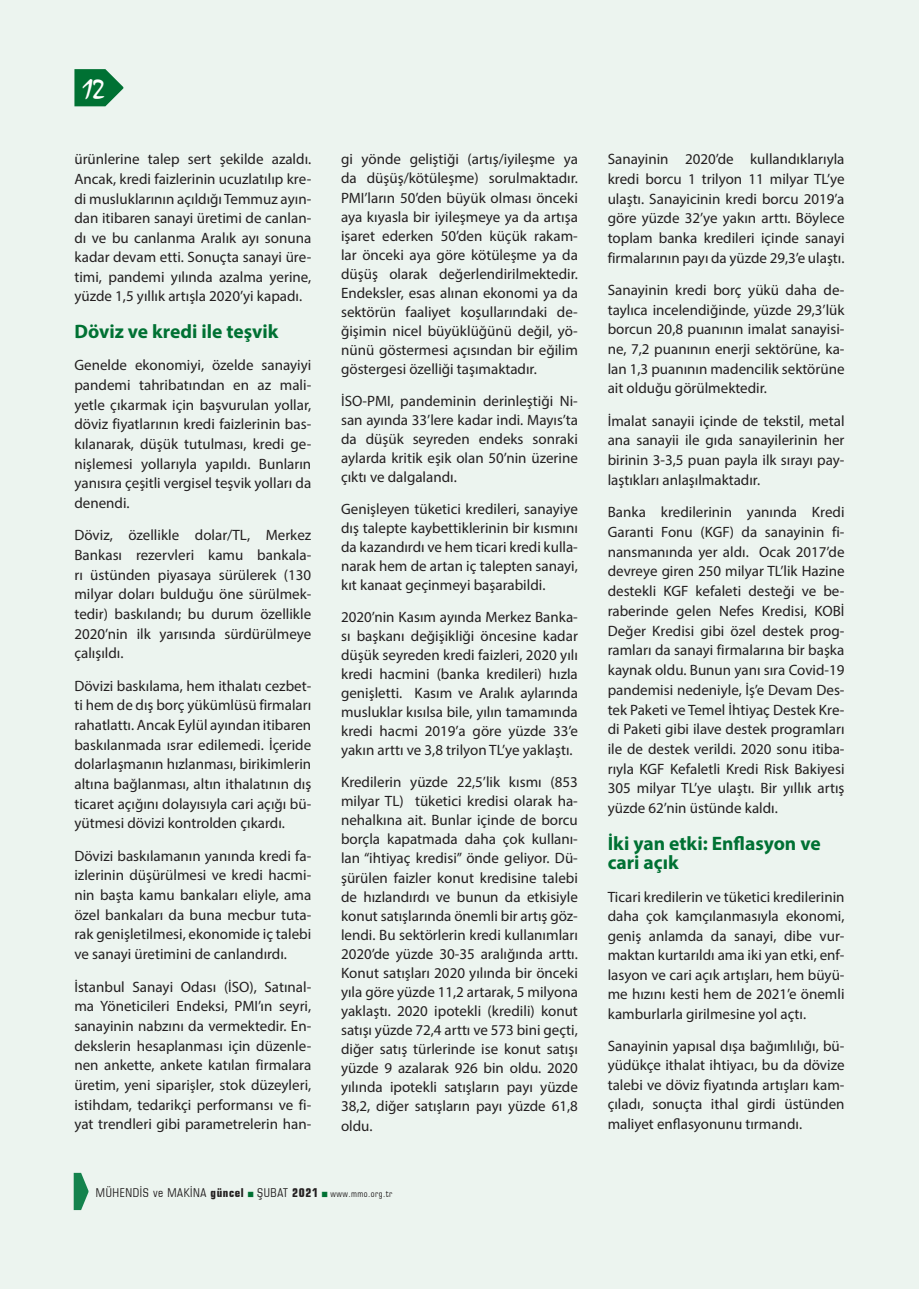
<style>
.page{position:relative;width:919px;height:1289px;background:#fff}
.page>*{position:absolute;margin:0;border:0;box-sizing:border-box;transform-origin:0 0}
.t1{font:27px "TR Mystical Plain";color:#fff}
.sanayianalizleribasl{font:700 19.5px/19.5px "Myriad Pro";color:#007133}
.KOSEMETİN{font:15px/19.6px "Myriad Pro";color:#231f20;text-align:justify}
.t2{font:condensed 12px "Square 721 BT";letter-spacing:.05em;color:#231f20}
.s1{font-weight:700}
.s2{font-size:9px}
</style>
<div class="page">
<div style="left:0;top:0;width:918px;height:1288px;background:#ecf4ef"></div>
<svg style="left:74px;top:69px;width:49px;height:37px"></svg>
<svg style="left:74px;top:1172px;width:14px;height:37px"></svg>
<p class="t1" style="left:83px;top:73px;width:23px">12</p>
<p class="KOSEMETİN" style="left:74px;top:149px;width:238px">ürünlerine talep sert şekilde azaldı.<br>Ancak, kredi faizlerinin ucuzlatılıp kre&shy;di musluklarının açıldığı Temmuz ayın&shy;dan itibaren sanayi üretimi de canlan&shy;dı ve bu canlanma Aralık ayı sonuna kadar devam etti. Sonuçta sanayi üre&shy;timi, pandemi yılında azalma yerine, yüzde 1,5 yıllık artışla 2020’yi kapadı.</p>
<p class="sanayianalizleribasl" style="left:74px;top:321px;width:205px">Döviz ve kredi ile teşvik</p>
<p class="KOSEMETİN" style="left:74px;top:355px;width:238px">Genelde ekonomiyi, özelde sanayiyi pandemi tahribatından en az mali&shy;yetle çıkarmak için başvurulan yollar, döviz fiyatlarının kredi faizlerinin bas&shy;kılanarak, düşük tutulması, kredi ge&shy;nişlemesi yollarıyla yapıldı. Bunların yanısıra çeşitli vergisel teşvik yolları da denendi.</p>
<p class="KOSEMETİN" style="left:74px;top:525px;width:238px">Döviz, özellikle dolar/TL, Merkez Bankası rezervleri kamu bankala&shy;rı üstünden piyasaya sürülerek (130 milyar doları bulduğu öne sürülmek&shy;tedir) baskılandı; bu durum özellikle 2020’nin ilk yarısında sürdürülmeye çalışıldı.</p>
<p class="KOSEMETİN" style="left:74px;top:675px;width:238px">Dövizi baskılama, hem ithalatı cezbet&shy;ti hem de dış borç yükümlüsü firmaları rahatlattı. Ancak Eylül ayından itibaren baskılanmada ısrar edilemedi. İçeride dolarlaşmanın hızlanması, birikimlerin altına bağlanması, altın ithalatının dış ticaret açığını dolayısıyla cari açığı bü&shy;yütmesi dövizi kontrolden çıkardı.</p>
<p class="KOSEMETİN" style="left:74px;top:845px;width:238px">Dövizi baskılamanın yanında kredi fa&shy;izlerinin düşürülmesi ve kredi hacmi&shy;nin başta kamu bankaları eliyle, ama özel bankaları da buna mecbur tuta&shy;rak genişletilmesi, ekonomide iç talebi ve sanayi üretimini de canlandırdı.</p>
<p class="KOSEMETİN" style="left:74px;top:976px;width:238px">İstanbul Sanayi Odası (İSO), Satınal&shy;ma Yöneticileri Endeksi, PMI’ın seyri, sanayinin nabzını da vermektedir. En&shy;dekslerin hesaplanması için düzenle&shy;nen ankette, ankete katılan firmalara üretim, yeni siparişler, stok düzeyleri, istihdam, tedarikçi performansı ve fi&shy;yat trendleri gibi parametrelerin han-</p>
<p class="KOSEMETİN" style="left:341px;top:150px;width:238px;line-height:19px">gi yönde geliştiği (artış/iyileşme ya da düşüş/kötüleşme) sorulmaktadır.<br>PMI’ların 50’den büyük olması önceki aya kıyasla bir iyileşmeye ya da artışa işaret ederken 50’den küçük rakam&shy;lar önceki aya göre kötüleşme ya da düşüş olarak değerlendirilmektedir.<br>Endeksler, esas alınan ekonomi ya da sektörün faaliyet koşullarındaki de&shy;ğişimin nicel büyüklüğünü değil, yö&shy;nünü göstermesi açısından bir eğilim göstergesi özelliği taşımaktadır.</p>
<p class="KOSEMETİN" style="left:341px;top:391px;width:238px;line-height:19px">İSO-PMI, pandeminin derinleştiği Ni&shy;san ayında 33’lere kadar indi. Mayıs’ta da düşük seyreden endeks sonraki aylarda kritik eşik olan 50’nin üzerine çıktı ve dalgalandı.</p>
<p class="KOSEMETİN" style="left:341px;top:499px;width:238px;line-height:19px">Genişleyen tüketici kredileri, sanayiye dış talepte kaybettiklerinin bir kısmını da kazandırdı ve hem ticari kredi kulla&shy;narak hem de artan iç talepten sanayi, kıt kanaat geçinmeyi başarabildi.</p>
<p class="KOSEMETİN" style="left:341px;top:607px;width:238px;line-height:19px">2020’nin Kasım ayında Merkez Banka&shy;sı başkanı değişikliği öncesine kadar düşük seyreden kredi faizleri, 2020 yılı kredi hacmini (banka kredileri) hızla genişletti. Kasım ve Aralık aylarında musluklar kısılsa bile, yılın tamamında kredi hacmi 2019’a göre yüzde 33’e yakın arttı ve 3,8 trilyon TL’ye yaklaştı.</p>
<p class="KOSEMETİN" style="left:341px;top:772px;width:238px;line-height:19px">Kredilerin yüzde 22,5’lik kısmı (853 milyar TL) tüketici kredisi olarak ha&shy;nehalkına ait. Bunlar içinde de borcu borçla kapatmada daha çok kullanı&shy;lan “ihtiyaç kredisi” önde geliyor. Dü&shy;şürülen faizler konut kredisine talebi de hızlandırdı ve bunun da etkisiyle konut satışlarında önemli bir artış göz&shy;lendi. Bu sektörlerin kredi kullanımları 2020’de yüzde 30-35 aralığında arttı.<br>Konut satışları 2020 yılında bir önceki yıla göre yüzde 11,2 artarak, 5 milyona yaklaştı. 2020 ipotekli (kredili) konut satışı yüzde 72,4 arttı ve 573 bini geçti, diğer satış türlerinde ise konut satışı yüzde 9 azalarak 926 bin oldu. 2020 yılında ipotekli satışların payı yüzde 38,2, diğer satışların payı yüzde 61,8 oldu.</p>
<p class="t2" style="left:96px;top:1185px;width:298px">MÜHENDİS ve MAKİNA <span class="s1">güncel</span> ŞUBAT <span class="s1">2021</span> <span class="s2">www.mmo.org.tr</span></p>
<p class="KOSEMETİN" style="left:607px;top:149px;width:238px">Sanayinin 2020’de kullandıklarıyla kredi borcu 1 trilyon 11 milyar TL’ye ulaştı. Sanayicinin kredi borcu 2019’a göre yüzde 32’ye yakın arttı. Böylece toplam banka kredileri içinde sanayi firmalarının payı da yüzde 29,3’e ulaştı.</p>
<p class="KOSEMETİN" style="left:607px;top:280px;width:238px">Sanayinin kredi borç yükü daha de&shy;taylıca incelendiğinde, yüzde 29,3’lük borcun 20,8 puanının imalat sanayisi&shy;ne, 7,2 puanının enerji sektörüne, ka&shy;lan 1,3 puanının madencilik sektörüne ait olduğu görülmektedir.</p>
<p class="KOSEMETİN" style="left:607px;top:410px;width:238px">İmalat sanayii içinde de tekstil, metal ana sanayii ile gıda sanayilerinin her birinin 3-3,5 puan payla ilk sırayı pay&shy;laştıkları anlaşılmaktadır.</p>
<p class="KOSEMETİN" style="left:607px;top:502px;width:238px">Banka kredilerinin yanında Kredi Garanti Fonu (KGF) da sanayinin fi&shy;nansmanında yer aldı. Ocak 2017’de devreye giren 250 milyar TL’lik Hazine destekli KGF kefaleti desteği ve be&shy;raberinde gelen Nefes Kredisi, KOBİ Değer Kredisi gibi özel destek prog&shy;ramları da sanayi firmalarına bir başka kaynak oldu. Bunun yanı sıra Covid-19 pandemisi nedeniyle, İş’e Devam Des&shy;tek Paketi ve Temel İhtiyaç Destek Kre&shy;di Paketi gibi ilave destek programları ile de destek verildi. 2020 sonu itiba&shy;rıyla KGF Kefaletli Kredi Risk Bakiyesi 305 milyar TL’ye ulaştı. Bir yıllık artış yüzde 62’nin üstünde kaldı.</p>
<p class="sanayianalizleribasl" style="left:607px;top:832px;width:214px">İki yan etki: Enflasyon ve cari açık</p>
<p class="KOSEMETİN" style="left:607px;top:886px;width:238px">Ticari kredilerin ve tüketici kredilerinin daha çok kamçılanmasıyla ekonomi, geniş anlamda da sanayi, dibe vur&shy;maktan kurtarıldı ama iki yan etki, enf&shy;lasyon ve cari açık artışları, hem büyü&shy;me hızını kesti hem de 2021’e önemli kamburlarla girilmesine yol açtı.</p>
<p class="KOSEMETİN" style="left:607px;top:1035px;width:238px">Sanayinin yapısal dışa bağımlılığı, bü&shy;yüdükçe ithalat ihtiyacı, bu da dövize talebi ve döviz fiyatında artışları kam&shy;çıladı, sonuçta ithal girdi üstünden maliyet enflasyonunu tırmandı.</p>
</div>
